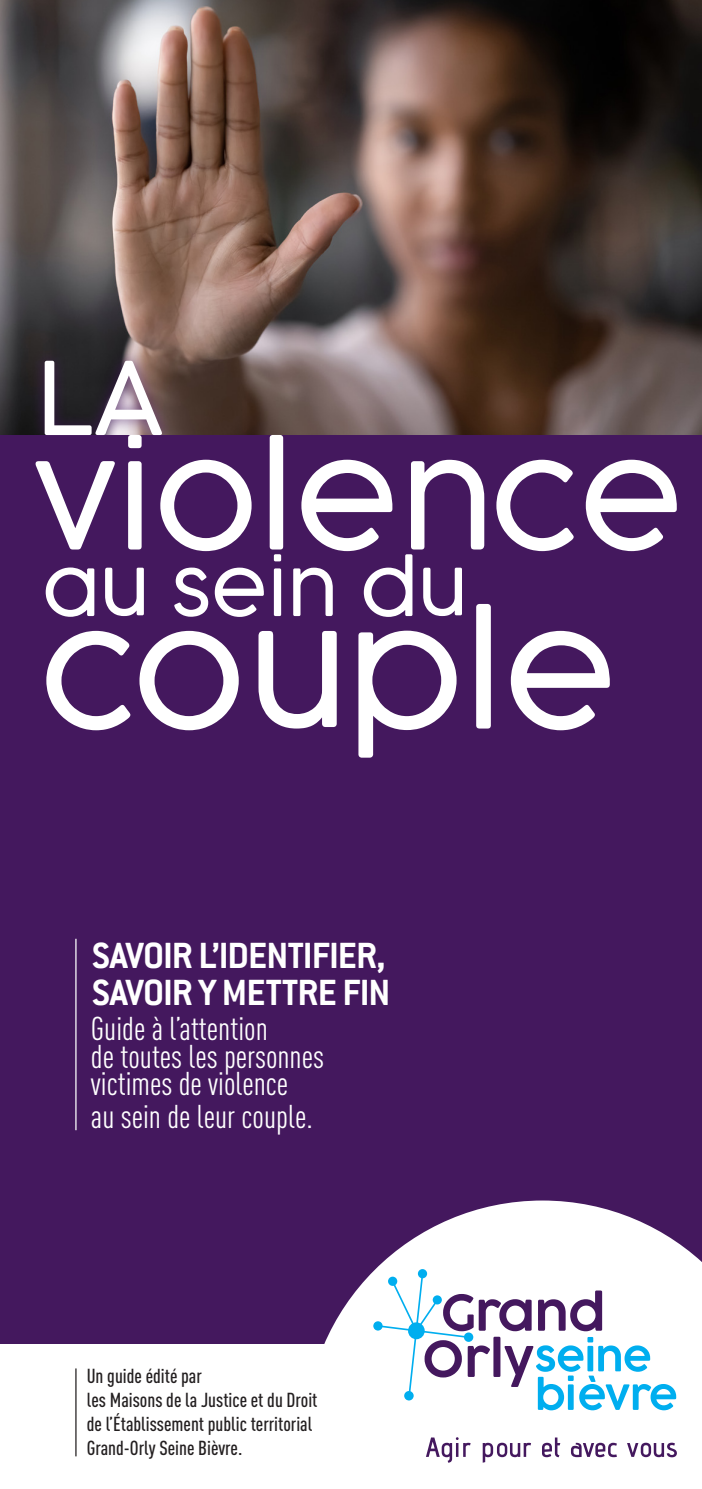
<style>
.page{position:relative;width:702px;height:1489px;background:#fff}
.page>*{position:absolute;margin:0;border:0;box-sizing:border-box;transform-origin:0 0}
.t1{font:300 151.25px "Cocogoose";color:#fff}
.t2{font:300 139px "Cocogoose";color:#fff}
.t3{font:300 100px "Cocogoose";color:#fff}
.t4{font:300 75px "Cocogoose";color:#fff}
.t5{font:700 40px "Conduit ITC";letter-spacing:-.02em;color:#fff}
.t6{font:condensed 32.5px/27.5px "DIN Pro";color:#fff}
.t7{font:500 condensed 20px/24px "DIN Pro";color:#231f20}
</style>
<div class="page">
<div style="left:0;top:0;width:702px;height:1488px;background:#44185e"></div>
<img style="left:0;top:0;width:702px;height:435px">
<div style="left:0;top:1344px;width:702px;height:144px;background:#fff"></div>
<svg style="left:324px;top:1200px;width:378px;height:263px;fill:#fff"></svg>
<svg style="left:426px;top:1436px;width:44px;height:26px"></svg>
<svg style="left:482px;top:1442px;width:49px;height:20px"></svg>
<svg style="left:542px;top:1437px;width:18px;height:19px"></svg>
<svg style="left:571px;top:1442px;width:46px;height:14px"></svg>
<svg style="left:627px;top:1442px;width:50px;height:15px"></svg>
<svg style="left:418px;top:1268px;width:9px;height:10px"></svg>
<svg style="left:373px;top:1321px;width:9px;height:9px"></svg>
<svg style="left:375px;top:1271px;width:301px;height:139px"></svg>
<hr style="left:75px;top:1368px;width:2px;height:88px;background:#231f20">
<div style="left:31px;top:349px;width:143px;height:100px;background:#44185e;opacity:.75"></div>
<hr style="left:75px;top:938px;width:2px;height:192px;background:#fff">
<p class="t3" style="left:37px;top:328px;width:130px">LA</p>
<p class="t2" style="left:34px;top:401px;width:651px">violence</p>
<p class="t4" style="left:42px;top:536px;width:426px">au sein du</p>
<p class="t1" style="left:41px;top:567px;width:578px">couple</p>
<p class="t5" style="left:92px;top:931px;width:295px">SAVOIR L’IDENTIFIER,</p>
<p class="t5" style="left:92px;top:969px;width:300px">SAVOIR Y METTRE FIN</p>
<p class="t6" style="left:91px;top:1012px;width:234px">Guide à l’attention<br>de toutes les personnes victimes de violence</p>
<p class="t6" style="left:91px;top:1100px;width:223px">au sein de leur couple.</p>
<p class="t7" style="left:87px;top:1362px;width:232px">Un guide édité par<br>les Maisons de la Justice et du Droit de l’Établissement public territorial<br>Grand-Orly Seine Bièvre.</p>
</div>
